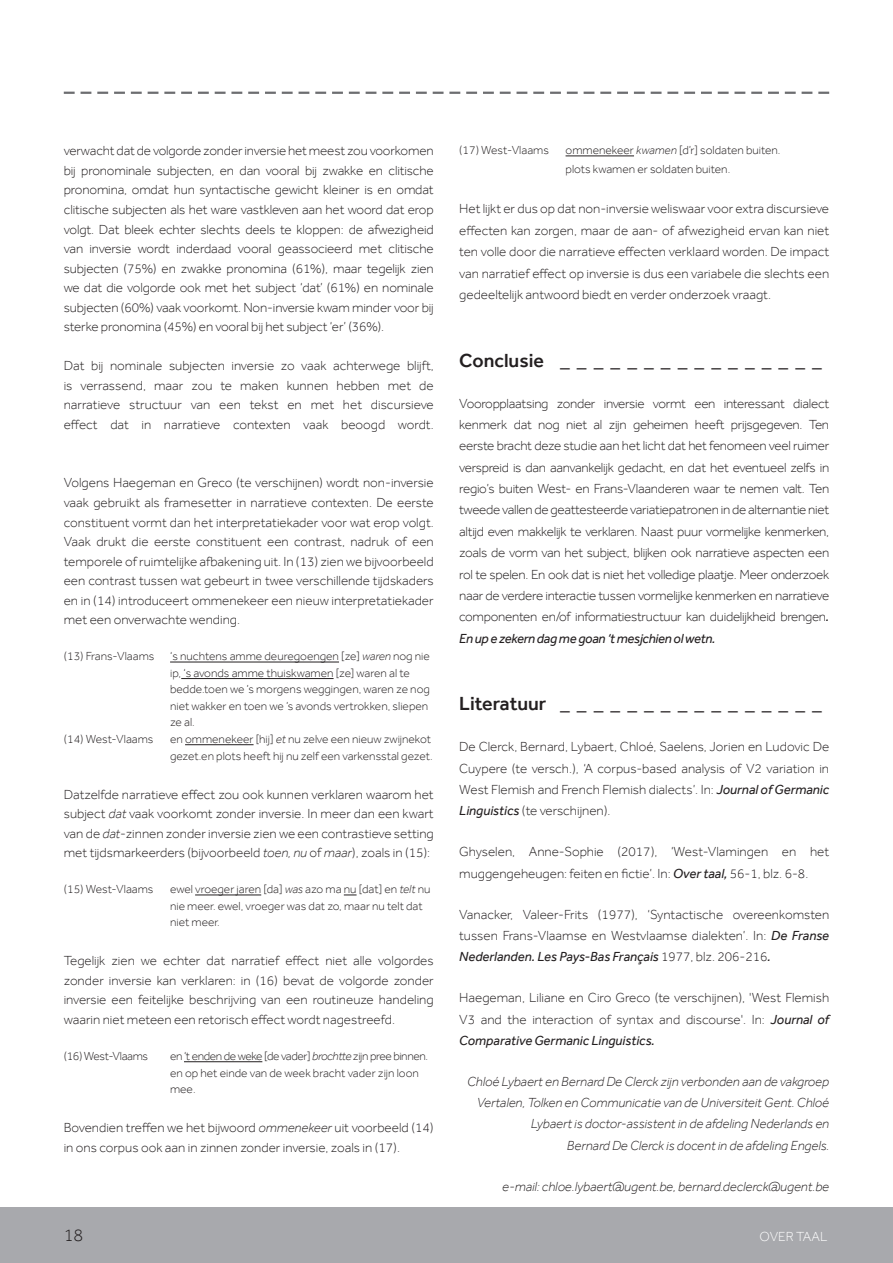
<style>
.page{position:relative;width:893px;height:1263px;background:#fff}
.page>*{position:absolute;margin:0;border:0;box-sizing:border-box;transform-origin:0 0}
.t1{font:500 19.5px "Effra";color:#231f20}
.t2{font:300 18px "Effra";color:#231f20}
.t3{font:300 13.5px/19.5px "Effra";color:#231f20;text-align:justify}
.t4{font:italic 300 13.5px/21.3px "Effra";color:#231f20;text-align:right}
.t5{font:300 13.5px "Effra";color:#fff}
.t6{font:300 12px/16.5px "Effra";color:#231f20}
.t7{font:300 12px/16.5px "Effra";letter-spacing:-.02em;color:#231f20}
.t8{font:300 12px "Effra";letter-spacing:-.03em;color:#231f20}
.s1{font-style:italic}
.s2{font-weight:400;font-style:italic}
</style>
<div class="page">
<div style="left:0;top:1208px;width:893px;height:55px;background:#a8a9ad"></div>
<hr style="left:170px;top:662px;width:169px;height:1px;background:#231f20">
<hr style="left:181px;top:678px;width:153px;height:1px;background:#231f20">
<hr style="left:185px;top:744px;width:69px;height:1px;background:#231f20">
<hr style="left:195px;top:895px;width:66px;height:1px;background:#231f20">
<svg style="left:344px;top:895px;width:13px;height:1px"></svg>
<hr style="left:184px;top:1061px;width:78px;height:1px;background:#231f20">
<hr style="left:566px;top:156px;width:68px;height:1px;background:#231f20">
<svg style="left:64px;top:92px;width:765px;height:2px"></svg>
<p class="t3" style="left:64px;top:141px;width:371px">verwacht dat de volgorde zonder inversie het meest zou voorkomen bij pronominale subjecten, en dan vooral bij zwakke en clitische pronomina, omdat hun syntactische gewicht kleiner is en omdat clitische subjecten als het ware vastkleven aan het woord dat erop volgt. Dat bleek echter slechts deels te kloppen: de afwezigheid van inversie wordt inderdaad vooral geassocieerd met clitische subjecten (75%) en zwakke pronomina (61%), maar tegelijk zien we dat die volgorde ook met het subject ‘dat’ (61%) en nominale subjecten (60%) vaak voorkomt. Non-inversie kwam minder voor bij sterke pronomina (45%) en vooral bij het subject ‘er’ (36%).</p>
<p class="t3" style="left:64px;top:356px;width:371px">Dat bij nominale subjecten inversie zo vaak achterwege blijft, is verrassend, maar zou te maken kunnen hebben met de narratieve structuur van een tekst en met het discursieve effect dat in narratieve contexten vaak beoogd wordt.</p>
<p class="t3" style="left:64px;top:473px;width:371px">Volgens Haegeman en Greco (te verschijnen) wordt non-inversie vaak gebruikt als framesetter in narratieve contexten. De eerste constituent vormt dan het interpretatiekader voor wat erop volgt.<br>Vaak drukt die eerste constituent een contrast, nadruk of een temporele of ruimtelijke afbakening uit. In (13) zien we bijvoorbeeld een contrast tussen wat gebeurt in twee verschillende tijdskaders en in (14) introduceert ommenekeer een nieuw interpretatiekader met een onverwachte wending.</p>
<p class="t6" style="left:64px;top:648px;width:92px">(13) Frans-Vlaams</p>
<p class="t6" style="left:170px;top:648px;width:261px">‘s nuchtens amme deuregoengen [ze] <span class="s1">waren</span> nog nie ip, ‘s avonds amme thuiskwamen [ze] waren al te bedde.toen we ’s morgens weggingen, waren ze nog niet wakker en toen we ’s avonds vertrokken, sliepen ze al.</p>
<p class="t6" style="left:64px;top:731px;width:91px">(14) West-Vlaams</p>
<p class="t6" style="left:170px;top:731px;width:264px">en ommenekeer [hij] <span class="s1">et</span> nu zelve een nieuw zwijnekot gezet.en plots heeft hij nu zelf een varkensstal gezet.</p>
<p class="t3" style="left:64px;top:784px;width:371px">Datzelfde narratieve effect zou ook kunnen verklaren waarom het subject <span class="s1">dat</span> vaak voorkomt zonder inversie. In meer dan een kwart van de <span class="s1">dat</span>-zinnen zonder inversie zien we een contrastieve setting met tijdsmarkeerders (bijvoorbeeld <span class="s1">toen, nu</span> of <span class="s1">maar</span>), zoals in (15):</p>
<p class="t6" style="left:64px;top:881px;width:91px">(15) West-Vlaams</p>
<p class="t6" style="left:170px;top:881px;width:262px">ewel vroeger jaren [da] <span class="s1">was</span> azo ma nu [dat] en <span class="s1">telt</span> nu nie meer. ewel, vroeger was dat zo, maar nu telt dat niet meer.</p>
<p class="t3" style="left:64px;top:951px;width:371px">Tegelijk zien we echter dat narratief effect niet alle volgordes zonder inversie kan verklaren: in (16) bevat de volgorde zonder inversie een feitelijke beschrijving van een routineuze handeling waarin niet meteen een retorisch effect wordt nagestreefd.</p>
<p class="t8" style="left:64px;top:1049px;width:86px">(16) West-Vlaams</p>
<p class="t7" style="left:170px;top:1048px;width:260px">en ‘t enden de weke [de vader] <span class="s1">brochtte</span> zijn pree binnen. en op het einde van de week bracht vader zijn loon mee.</p>
<p class="t3" style="left:64px;top:1118px;width:371px">Bovendien treffen we het bijwoord <span class="s1">ommenekeer</span> uit voorbeeld (14) in ons corpus ook aan in zinnen zonder inversie, zoals in (17).</p>
<p class="t6" style="left:459px;top:142px;width:91px">(17) West-Vlaams</p>
<p class="t6" style="left:566px;top:141px;width:216px;line-height:18.3px">ommenekeer <span class="s1">kwamen</span> [d’r] soldaten buiten. plots kwamen er soldaten buiten.</p>
<p class="t3" style="left:459px;top:198px;width:371px;line-height:21.3px">Het lijkt er dus op dat non-inversie weliswaar voor extra discursieve effecten kan zorgen, maar de aan- of afwezigheid ervan kan niet ten volle door die narratieve effecten verklaard worden. De impact van narratief effect op inversie is dus een variabele die slechts een gedeeltelijk antwoord biedt en verder onderzoek vraagt.</p>
<h1 class="t1" style="left:459px;top:348px;width:359px">Conclusie _ _ _ _ _ _ _ _ _ _ _ _ _ _ _ _</h1>
<p class="t3" style="left:459px;top:392px;width:371px;line-height:21.3px">Vooropplaatsing zonder inversie vormt een interessant dialect kenmerk dat nog niet al zijn geheimen heeft prijsgegeven. Ten eerste bracht deze studie aan het licht dat het fenomeen veel ruimer verspreid is dan aanvankelijk gedacht, en dat het eventueel zelfs in regio’s buiten West- en Frans-Vlaanderen waar te nemen valt. Ten tweede vallen de geattesteerde variatiepatronen in de alternantie niet altijd even makkelijk te verklaren. Naast puur vormelijke kenmerken, zoals de vorm van het subject, blijken ook narratieve aspecten een rol te spelen. En ook dat is niet het volledige plaatje. Meer onderzoek naar de verdere interactie tussen vormelijke kenmerken en narratieve componenten en/of informatiestructuur kan duidelijkheid brengen<span class="s2">.<br>En up e zekern dag me goan ‘t mesjchien ol wetn.</span></p>
<h1 class="t1" style="left:459px;top:692px;width:359px">Literatuur _ _ _ _ _ _ _ _ _ _ _ _ _ _ _ _</h1>
<p class="t3" style="left:459px;top:736px;width:371px;line-height:21.3px">De Clerck, Bernard, Lybaert, Chloé, Saelens, Jorien en Ludovic De Cuypere (te versch.), ‘A corpus-based analysis of V2 variation in West Flemish and French Flemish dialects’. In: <span class="s2">Journal of Germanic Linguistics</span> (te verschijnen).</p>
<p class="t3" style="left:459px;top:841px;width:371px;line-height:21.3px">Ghyselen, Anne-Sophie (2017), ‘West-Vlamingen en het muggengeheugen: feiten en fictie’. In: <span class="s2">Over taal,</span> 56-1, blz. 6-8.</p>
<p class="t3" style="left:459px;top:903px;width:371px;line-height:21.3px">Vanacker, Valeer-Frits (1977), ‘Syntactische overeenkomsten tussen Frans-Vlaamse en Westvlaamse dialekten’. In: <span class="s2">De Franse Nederlanden. Les Pays-Bas Français</span> 1977, blz. 206-216<span class="s2">.</span></p>
<p class="t3" style="left:459px;top:987px;width:371px;line-height:21.3px">Haegeman, Liliane en Ciro Greco (te verschijnen), 'West Flemish V3 and the interaction of syntax and discourse'. In: <span class="s2">Journal of Comparative Germanic Linguistics.</span></p>
<p class="t4" style="left:467px;top:1070px;width:364px">Chloé Lybaert en Bernard De Clerck zijn verbonden aan de vakgroep Vertalen, Tolken en Communicatie van de Universiteit Gent. Chloé Lybaert is doctor-assistent in de afdeling Nederlands en<br>Bernard De Clerck is docent in de afdeling Engels.</p>
<p class="t4" style="left:502px;top:1175px;width:329px">e-mail: chloe.lybaert@ugent.be, bernard.declerck@ugent.be</p>
<h2 class="t2" style="left:64px;top:1225px;width:21px">18</h2>
<p class="t5" style="left:760px;top:1229px;width:69px">OVER TAAL</p>
</div>
